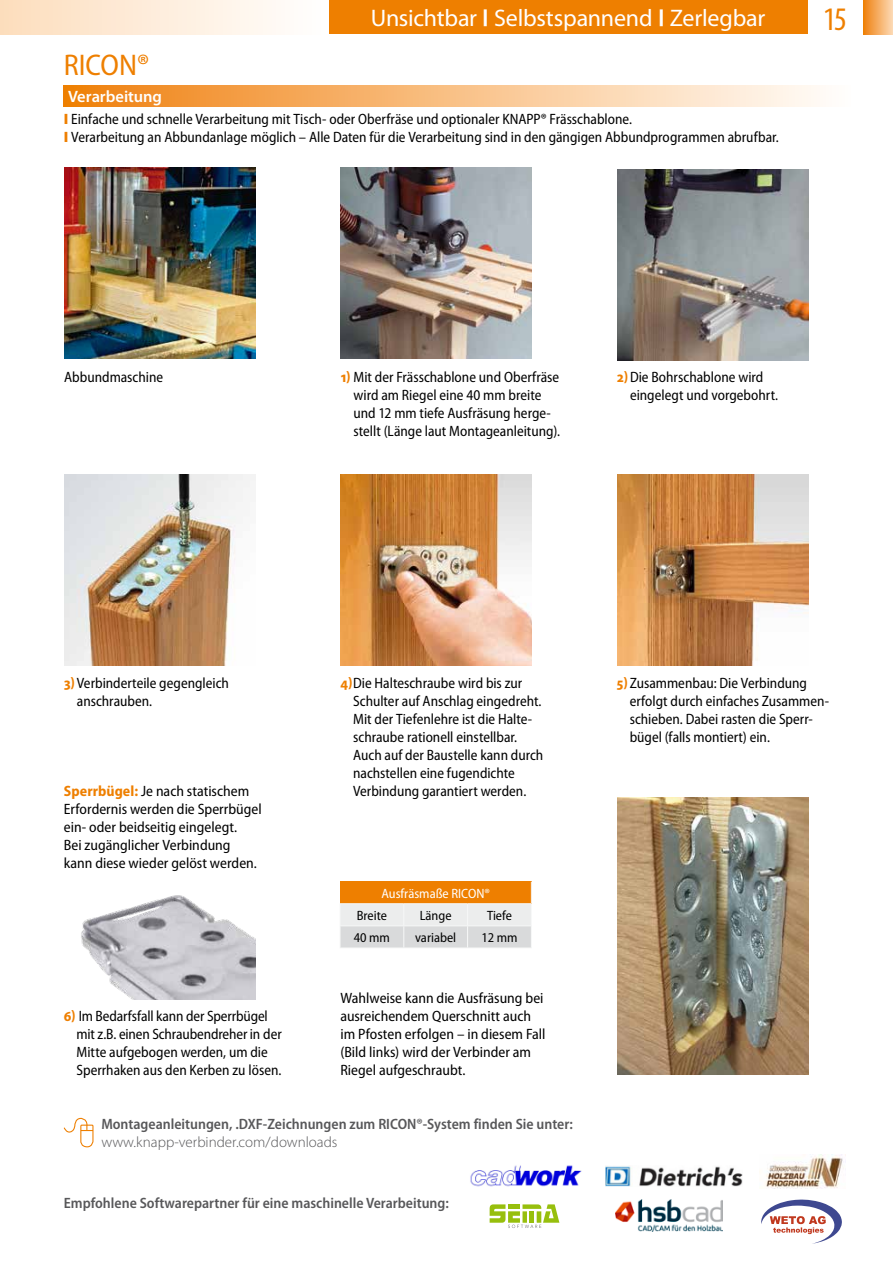
<style>
.page{position:relative;width:893px;height:1263px;background:#fff}
.page>*{position:absolute;margin:0;border:0;box-sizing:border-box;transform-origin:0 0}
.t1{font:condensed 33px "Myriad Pro";color:#ee7f00}
.t2{font:semi-condensed 30px "Myriad Pro";color:#ee7f00}
.t3{font:24px "Myriad Pro";letter-spacing:-.01em;color:#fff}
.t4{font:600 16.5px "Myriad Pro";letter-spacing:-.005em;color:#fff}
.t5{font:semi-condensed 15px/18px "Myriad Pro";color:#000}
.t6{font:600 semi-condensed 15px "Myriad Pro";color:#58585a}
.t7{font:300 15px "Myriad Pro";color:#58585a}
.t8{font:semi-condensed 13.5px "Myriad Pro";color:#000}
.t9{font:semi-condensed 13.5px "Myriad Pro";color:#fff}
.s1{font-weight:900;font-stretch:normal;color:#ee7f00}
.s2{font-weight:700;color:#ee7f00}
</style>
<div class="page">
<div style="left:0;top:0;width:329px;height:34px;background:linear-gradient(to right,#fdddbc,#fff)"></div>
<div style="left:329px;top:0;width:479px;height:34px;background:#ee7f00"></div>
<div style="left:863px;top:0;width:30px;height:34px;background:linear-gradient(to right,#ef800e,#fcd6af)"></div>
<div style="left:64px;top:85px;width:786px;height:21px;background:linear-gradient(to right,#f0810d,#fff)"></div>
<svg style="left:63px;top:1118px;width:31px;height:30px"></svg>
<img style="left:64px;top:475px;width:191px;height:191px">
<img style="left:341px;top:475px;width:191px;height:191px">
<img style="left:617px;top:475px;width:191px;height:191px">
<img style="left:617px;top:797px;width:191px;height:277px">
<svg style="left:340px;top:881px;width:192px;height:66px;background:#e7c298"></svg>
<hr style="left:340px;top:947px;width:64px;height:1px;background:#f7f8f8">
<hr style="left:404px;top:947px;width:64px;height:1px;background:#f7f8f8">
<hr style="left:468px;top:947px;width:64px;height:1px;background:#f7f8f8">
<img style="left:64px;top:168px;width:191px;height:191px">
<img style="left:617px;top:170px;width:191px;height:191px">
<img style="left:341px;top:168px;width:191px;height:190px">
<img style="left:81px;top:895px;width:174px;height:104px">
<img style="left:470px;top:1165px;width:112px;height:22px">
<img style="left:605px;top:1166px;width:138px;height:21px">
<img style="left:616px;top:1200px;width:107px;height:32px">
<svg style="left:490px;top:1204px;width:69px;height:24px"></svg>
<img style="left:765px;top:1154px;width:78px;height:34px">
<svg style="left:761px;top:1199px;width:81px;height:45px"></svg>
<h3 class="t3" style="left:371px;top:4px;width:396px">Unsichtbar <sup>|</sup> Selbstspannend <sup>|</sup> Zerlegbar</h3>
<h1 class="t1" style="left:823px;top:1px;width:25px">15</h1>
<h2 class="t2" style="left:64px;top:49px;width:87px">RICON®</h2>
<p class="t4" style="left:68px;top:87px;width:96px">Verarbeitung</p>
<p class="t5" style="left:64px;top:110px;width:717px"><span class="s1">I</span> Einfache und schnelle Verarbeitung mit Tisch- oder Oberfräse und optionaler KNAPP® Frässchablone.<br><span class="s1">I</span> Verarbeitung an Abbundanlage möglich – Alle Daten für die Verarbeitung sind in den gängigen Abbundprogrammen abrufbar.</p>
<p class="t5" style="left:64px;top:368px;width:101px">Abbundmaschine</p>
<p class="t5" style="left:353px;top:368px;width:208px;text-indent:-13px"><span class="s2">1)</span> Mit der Frässchablone und Oberfräse wird am Riegel eine 40 mm breite und 12 mm tiefe Ausfräsung herge&shy;stellt (Länge laut Montageanleitung).</p>
<p class="t5" style="left:630px;top:368px;width:150px;text-indent:-13px"><span class="s2">2)</span>Die Bohrschablone wird eingelegt und vorgebohrt.</p>
<p class="t5" style="left:77px;top:675px;width:154px;text-indent:-13px"><span class="s2">3)</span>Verbinderteile gegengleich anschrauben.</p>
<p class="t5" style="left:353px;top:675px;width:192px;text-indent:-13px"><span class="s2">4)</span>Die Halteschraube wird bis zur Schulter auf Anschlag eingedreht.<br>Mit der Tiefenlehre ist die Halte&shy;schraube rationell einstellbar.<br>Auch auf der Baustelle kann durch nachstellen eine fugendichte Verbindung garantiert werden.</p>
<p class="t5" style="left:630px;top:675px;width:201px;text-indent:-13px"><span class="s2">5)</span> Zusammenbau: Die Verbindung erfolgt durch einfaches Zusammen&shy;schieben. Dabei rasten die Sperr&shy;bügel (falls montiert) ein.</p>
<p class="t5" style="left:64px;top:782px;width:199px"><span class="s2">Sperrbügel:</span> Je nach statischem<br>Erfordernis werden die Sperrbügel ein- oder beidseitig eingelegt.<br>Bei zugänglicher Verbindung kann diese wieder gelöst werden.</p>
<p class="t5" style="left:77px;top:1007px;width:207px;text-indent:-13px"><span class="s2">6)</span> Im Bedarfsfall kann der Sperrbügel mit z.B. einen Schraubendreher in der Mitte aufgebogen werden, um die Sperrhaken aus den Kerben zu lösen.</p>
<p class="t9" style="left:381px;top:886px;width:110px">Ausfräsmaße RICON®</p>
<p class="t8" style="left:357px;top:908px;width:32px">Breite</p>
<p class="t8" style="left:420px;top:908px;width:33px">Länge</p>
<p class="t8" style="left:487px;top:908px;width:26px">Tiefe</p>
<p class="t8" style="left:354px;top:930px;width:38px">40 mm</p>
<p class="t8" style="left:415px;top:930px;width:43px">variabel</p>
<p class="t8" style="left:481px;top:930px;width:38px">12 mm</p>
<p class="t5" style="left:340px;top:989px;width:207px">Wahlweise kann die Ausfräsung bei ausreichendem Querschnitt auch im Pfosten erfolgen – in diesem Fall (Bild links) wird der Verbinder am<br>Riegel aufgeschraubt.</p>
<p class="t6" style="left:101px;top:1116px;width:473px">Montageanleitungen, .DXF-Zeichnungen zum RICON®-System finden Sie unter:</p>
<p class="t7" style="left:101px;top:1134px;width:238px">www.knapp-verbinder.com/downloads</p>
<p class="t6" style="left:64px;top:1194px;width:387px">Empfohlene Softwarepartner für eine maschinelle Verarbeitung:</p>
</div>
